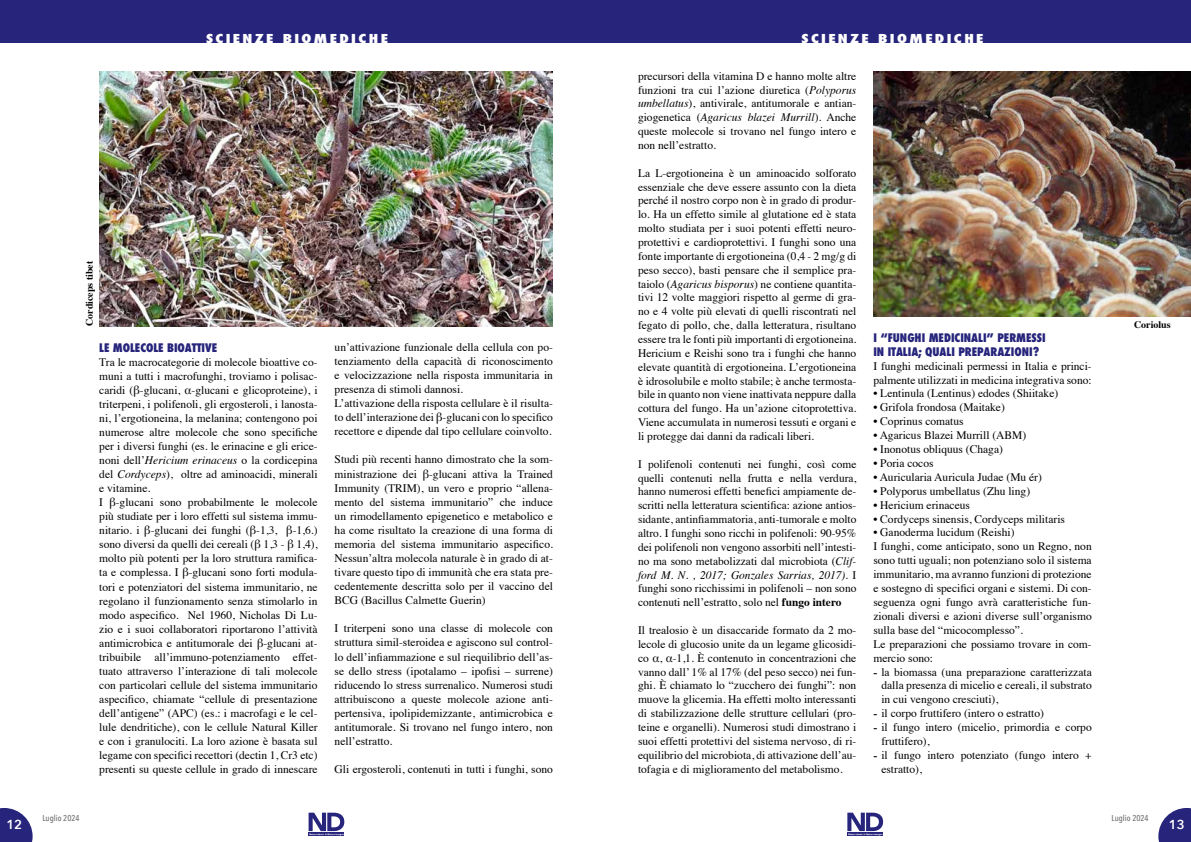
<style>
.page{position:relative;width:1191px;height:842px;background:#fff}
.page>*{position:absolute;margin:0;border:0;box-sizing:border-box;transform-origin:0 0}
.t1{font:600 13px "Avenir Next";color:#fff}
.t2{font:800 condensed 12px "Futura";letter-spacing:.15em;color:#fff;scale:1.3 1}
.t3{font:11.5px/13.9px "Times";color:#000;text-align:justify}
.t4{font:800 condensed 11.5px/13.2px "Futura";color:#26247b}
.t5{font:700 10px "Times";color:#000}
.t6{font:500 8.5px "Avenir Next Condensed";color:#6d6e71}
.s1{font-style:italic}
.s2{font-weight:700}
.s3{font-family:"Garamond";font-weight:700}
</style>
<div class="page">
<div style="left:0;top:0;width:595px;height:43px;background:#26247b"></div>
<svg style="left:0;top:808px;width:33px;height:34px"></svg>
<svg style="left:1158px;top:808px;width:33px;height:34px"></svg>
<div style="left:595px;top:0;width:596px;height:43px;background:#26247b"></div>
<svg style="left:308px;top:813px;width:36px;height:23px"></svg>
<svg style="left:847px;top:813px;width:36px;height:23px"></svg>
<img style="left:99px;top:72px;width:454px;height:255px">
<img style="left:873px;top:72px;width:318px;height:244px">
<p class="t2" style="left:206px;top:31px;width:141px">SCIENZE BIOMEDICHE</p>
<p class="t2" style="left:801px;top:31px;width:141px">SCIENZE BIOMEDICHE</p>
<p class="t5" style="left:80px;top:326px;width:67px;rotate:-90deg">Cordiceps tibet</p>
<p class="t4" style="left:99px;top:341px;width:120px">LE MOLECOLE BIOATTIVE</p>
<p class="t3" style="left:99px;top:354px;width:220px;text-align:left">Tra le macrocategorie di molecole bioattive co&shy;muni a tutti i macrofunghi, troviamo i polisac&shy;caridi (β-glucani, α-glucani e glicoproteine), i triterpeni, i polifenoli, gli ergosteroli, i lanosta&shy;ni, l’ergotioneina, la melanina; contengono poi numerose altre molecole che sono specifiche per i diversi funghi (es. le erinacine e gli erice&shy;noni dell’<span class="s1">Hericium erinaceus</span> o la cordicepina del <span class="s1">Cordyceps</span>), oltre ad aminoacidi, minerali e vitamine.<br>I β-glucani sono probabilmente le molecole più studiate per i loro effetti sul sistema immu&shy;nitario. i β-glucani dei funghi (β-1,3, β-1,6.) sono diversi da quelli dei cereali (β 1,3 - β 1,4), molto più potenti per la loro struttura ramifica&shy;ta e complessa. I β-glucani sono forti modula&shy;tori e potenziatori del sistema immunitario, ne regolano il funzionamento senza stimolarlo in modo aspecifico. Nel 1960, Nicholas Di Lu&shy;zio e i suoi collaboratori riportarono l’attività antimicrobica e antitumorale dei β-glucani at&shy;tribuibile all’immuno-potenziamento effet&shy;tuato attraverso l’interazione di tali molecole con particolari cellule del sistema immunitario aspecifico, chiamate “cellule di presentazione dell’antigene” (APC) (es.: i macrofagi e le cel&shy;lule dendritiche), con le cellule Natural Killer e con i granulociti. La loro azione è basata sul legame con specifici recettori (dectin 1, Cr3 etc) presenti su queste cellule in grado di innescare</p>
<p class="t3" style="left:334px;top:339px;width:220px;text-align:left">un’attivazione funzionale della cellula con po&shy;tenziamento della capacità di riconoscimento e velocizzazione nella risposta immunitaria in presenza di stimoli dannosi.<br>L’attivazione della risposta cellulare è il risulta&shy;to dell’interazione dei β-glucani con lo specifico recettore e dipende dal tipo cellulare coinvolto.</p>
<p class="t3" style="left:334px;top:451px;width:220px">Studi più recenti hanno dimostrato che la som&shy;ministrazione dei β-glucani attiva la Trained Immunity (TRIM), un vero e proprio “allena&shy;mento del sistema immunitario” che induce un rimodellamento epigenetico e metabolico e ha come risultato la creazione di una forma di memoria del sistema immunitario aspecifico.<br>Nessun’altra molecola naturale è in grado di at&shy;tivare questo tipo di immunità che era stata pre&shy;cedentemente descritta solo per il vaccino del BCG (Bacillus Calmette Guerin)</p>
<p class="t3" style="left:334px;top:620px;width:220px">I triterpeni sono una classe di molecole con struttura simil-steroidea e agiscono sul control&shy;lo dell’infiammazione e sul riequilibrio dell’as&shy;se dello stress (ipotalamo – ipofisi – surrene) riducendo lo stress surrenalico. Numerosi studi attribuiscono a queste molecole azione anti&shy;pertensiva, ipolipidemizzante, antimicrobica e antitumorale. Si trovano nel fungo intero, non nell’estratto.</p>
<p class="t3" style="left:334px;top:761px;width:220px">Gli ergosteroli, contenuti in tutti i funghi, sono</p>
<p class="t3" style="left:638px;top:68px;width:220px">precursori della vitamina D e hanno molte altre funzioni tra cui l’azione diuretica (<span class="s1">Polyporus umbellatus</span>), antivirale, antitumorale e antian&shy;giogenetica (<span class="s1">Agaricus blazei Murrill</span>). Anche queste molecole si trovano nel fungo intero e non nell’estratto.</p>
<p class="t3" style="left:638px;top:165px;width:220px">La L-ergotioneina è un aminoacido solforato essenziale che deve essere assunto con la dieta perché il nostro corpo non è in grado di produr&shy;lo. Ha un effetto simile al glutatione ed è stata molto studiata per i suoi potenti effetti neuro&shy;protettivi e cardioprotettivi. I funghi sono una fonte importante di ergotioneina (0,4 - 2 mg/g di peso secco), basti pensare che il semplice pra&shy;taiolo (<span class="s1">Agaricus bisporus</span>) ne contiene quantita&shy;tivi 12 volte maggiori rispetto al germe di gra&shy;no e 4 volte più elevati di quelli riscontrati nel fegato di pollo, che, dalla letteratura, risultano essere tra le fonti più importanti di ergotioneina.<br>Hericium e Reishi sono tra i funghi che hanno elevate quantità di ergotioneina. L’ergotioneina è idrosolubile e molto stabile; è anche termosta&shy;bile in quanto non viene inattivata neppure dalla cottura del fungo. Ha un’azione citoprotettiva.<br>Viene accumulata in numerosi tessuti e organi e li protegge dai danni da radicali liberi.</p>
<p class="t3" style="left:638px;top:456px;width:220px">I polifenoli contenuti nei funghi, così come quelli contenuti nella frutta e nella verdura, hanno numerosi effetti benefici ampiamente de&shy;scritti nella letteratura scientifica: azione antios&shy;sidante, antinfiammatoria, anti-tumorale e molto altro. I funghi sono ricchi in polifenoli: 90-95% dei polifenoli non vengono assorbiti nell’intesti&shy;no ma sono metabolizzati dal microbiota (<span class="s1">Clif&shy;ford M. N. , 2017; Gonzales Sarrias, 2017).</span> I funghi sono ricchissimi in polifenoli – non sono contenuti nell’estratto, solo nel <span class="s2">fungo intero</span></p>
<p class="t3" style="left:638px;top:622px;width:220px">Il trealosio è un disaccaride formato da 2 mo&shy;lecole di glucosio unite da un legame glicosidi&shy;co α, α-1,1. È contenuto in concentrazioni che vanno dall’ 1% al 17% (del peso secco) nei fun&shy;ghi. È chiamato lo “zucchero dei funghi”: non muove la glicemia. Ha effetti molto interessanti di stabilizzazione delle strutture cellulari (pro&shy;teine e organelli). Numerosi studi dimostrano i suoi effetti protettivi del sistema nervoso, di ri&shy;equilibrio del microbiota, di attivazione dell’au&shy;tofagia e di miglioramento del metabolismo.</p>
<p class="t4" style="left:873px;top:332px;width:174px">I “FUNGHI MEDICINALI” PERMESSI<br>IN ITALIA; QUALI PREPARAZIONI?</p>
<p class="t3" style="left:873px;top:358px;width:220px">I funghi medicinali permessi in Italia e princi&shy;palmente utilizzati in medicina integrativa sono:</p>
<p class="t3" style="left:873px;top:386px;width:186px">• Lentinula (Lentinus) edodes (Shiitake)</p>
<p class="t3" style="left:873px;top:399px;width:133px">• Grifola frondosa (Maitake)</p>
<p class="t3" style="left:873px;top:413px;width:92px">• Coprinus comatus</p>
<p class="t3" style="left:873px;top:427px;width:154px">• Agaricus Blazei Murrill (ABM)</p>
<p class="t3" style="left:873px;top:441px;width:131px">• Inonotus obliquus (Chaga)</p>
<p class="t3" style="left:873px;top:455px;width:62px">• Poria cocos</p>
<p class="t3" style="left:873px;top:469px;width:170px">• Auricularia Auricula Judae (Mu ér)</p>
<p class="t3" style="left:873px;top:483px;width:158px">• Polyporus umbellatus (Zhu ling)</p>
<p class="t3" style="left:873px;top:497px;width:98px">• Hericium erinaceus</p>
<p class="t3" style="left:873px;top:511px;width:193px">• Cordyceps sinensis, Cordyceps militaris</p>
<p class="t3" style="left:873px;top:525px;width:220px;text-align:left">• Ganoderma lucidum (Reishi)<br>I funghi, come anticipato, sono un Regno, non sono tutti uguali; non potenziano solo il sistema immunitario, ma avranno funzioni di protezione e sostegno di specifici organi e sistemi. Di con&shy;seguenza ogni fungo avrà caratteristiche fun&shy;zionali diversi e azioni diverse sull’organismo sulla base del “micocomplesso”.<br>Le preparazioni che possiamo trovare in com&shy;mercio sono:</p>
<p class="t3" style="left:881px;top:664px;width:212px;text-indent:-8px"><span class="s3">-</span> la biomassa (una preparazione caratterizzata dalla presenza di micelio e cereali, il substrato in cui vengono cresciuti),</p>
<p class="t3" style="left:873px;top:705px;width:172px"><span class="s3">-</span> il corpo fruttifero (intero o estratto)</p>
<p class="t3" style="left:881px;top:719px;width:212px;text-indent:-8px"><span class="s3">-</span> il fungo intero (micelio, primordia e corpo fruttifero),</p>
<p class="t3" style="left:881px;top:747px;width:212px;text-indent:-8px"><span class="s3">-</span> il fungo intero potenziato (fungo intero + estratto),</p>
<p class="t5" style="left:1134px;top:315px;width:38px">Coriolus</p>
<p class="t6" style="left:43px;top:813px;width:39px">Luglio 2024</p>
<p class="t6" style="left:1111px;top:813px;width:39px">Luglio 2024</p>
<p class="t1" style="left:6px;top:813px;width:17px">12</p>
<p class="t1" style="left:1168px;top:813px;width:17px">13</p>
</div>
